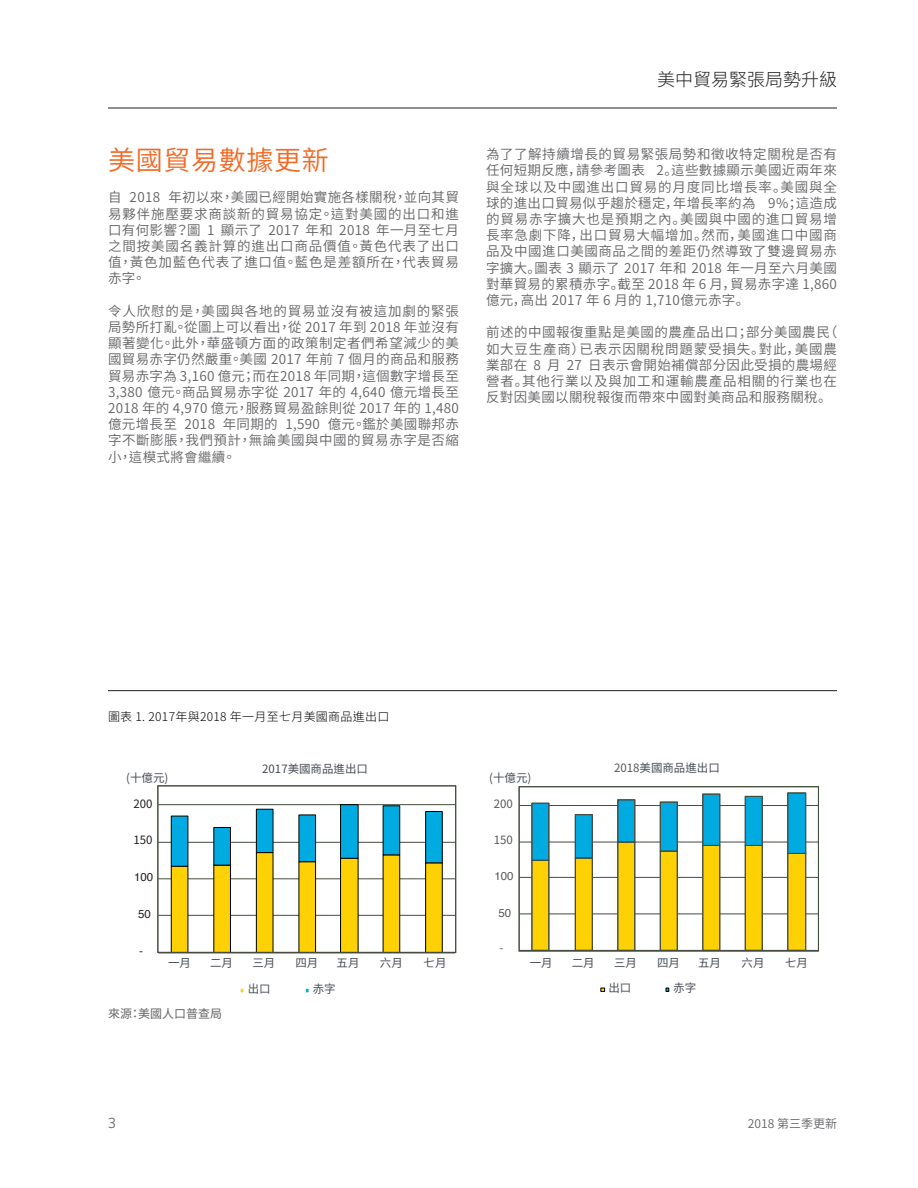
<style>
.page{position:relative;width:918px;height:1188px;background:#fff}
.page>*{position:absolute;margin:0;border:0;box-sizing:border-box;transform-origin:0 0}
.Major{font:27px "Source Han Sans TW";letter-spacing:.025em;color:#f36824}
.t1{font:300 18px "Source Han Sans TW";color:#231f20}
.t2{font:15px "Whitney";color:#636366}
.Body{font:13.5px/16.2px "Source Han Sans TW";letter-spacing:.04em;color:#636366;text-align:justify}
.Body-2{font:13.5px/16.2px "Source Han Sans CN";letter-spacing:.025em;color:#636366;text-align:justify}
.Chart_Title{font:300 12px "Source Han Sans TW";letter-spacing:.025em;color:#000}
.Source{font:12px "Source Han Sans TW";color:#636366}
.t3{font:12px "Source Han Sans TW";color:#636366}
.t4{font:11.55px "Source Han Sans TW";color:#474c55}
.t5{font:11.55px "Source Han Sans TW";color:#231f20}
.t6{font:11.55px "Source Han Sans TW";color:#595959}
.t7{font:11.55px "Helvetica";color:#231f20}
.t8{font:11.55px "Helvetica";color:#595959}
.s1{color:#595959}
</style>
<div class="page">
<hr style="left:108px;top:108px;width:729px;height:1px;background:#231f20">
<hr style="left:108px;top:690px;width:729px;height:1px;background:#231f20">
<hr style="left:158px;top:915px;width:297px;height:1px;background:#434c3d">
<hr style="left:158px;top:879px;width:297px;height:1px;background:#434c3d">
<hr style="left:158px;top:842px;width:297px;height:1px;background:#434c3d">
<hr style="left:158px;top:804px;width:297px;height:1px;background:#434c3d">
<svg style="left:171px;top:804px;width:272px;height:147px"></svg>
<div style="left:158px;top:786px;width:298px;height:167px;border:1px solid #434c3d"></div>
<hr style="left:158px;top:953px;width:297px;height:1px;background:#434c3d">
<svg style="left:240px;top:988px;width:4px;height:5px"></svg>
<svg style="left:305px;top:988px;width:4px;height:5px"></svg>
<hr style="left:520px;top:914px;width:298px;height:1px;background:#434c3d">
<hr style="left:520px;top:877px;width:298px;height:1px;background:#434c3d">
<hr style="left:520px;top:842px;width:298px;height:1px;background:#434c3d">
<hr style="left:520px;top:805px;width:298px;height:1px;background:#434c3d">
<svg style="left:532px;top:793px;width:274px;height:156px"></svg>
<div style="left:519px;top:787px;width:300px;height:164px;border:1px solid #434c3d"></div>
<hr style="left:520px;top:950px;width:298px;height:1px;background:#434c3d">
<svg style="left:601px;top:988px;width:4px;height:4px"></svg>
<svg style="left:666px;top:988px;width:3px;height:4px"></svg>
<p class="Major" style="left:108px;top:145px;width:222px">美國貿易數據更新</p>
<p class="Body" style="left:108px;top:190px;width:353px">自 2018 年初以來，美國已經開始實施各樣關稅，並向其貿易夥伴施壓要求商談新的貿易協定。這對美國的出口和進口有何影響？圖 1 顯示了 2017 年和 2018 年一月至七月之間按美國名義計算的進出口商品價值。黃色代表了出口值，黃色加藍色代表了進口值。藍色是差額所在，代表貿易赤字。</p>
<p class="Body" style="left:108px;top:303px;width:353px">令人欣慰的是，美國與各地的貿易並沒有被這加劇的緊張局勢所打亂。從圖上可以看出，從 2017 年到 2018 年並沒有顯著變化。此外，華盛頓方面的政策制定者們希望減少的美國貿易赤字仍然嚴重。美國 2017 年前 7 個月的商品和服務貿易赤字為 3,160 億元；而在2018 年同期，這個數字增長至3,380 億元。商品貿易赤字從 2017 年的 4,640 億元增長至2018 年的 4,970 億元，服務貿易盈餘則從 2017 年的 1,480億元增長至 2018 年同期的 1,590 億元。鑑於美國聯邦赤字不斷膨脹，我們預計，無論美國與中國的貿易赤字是否縮小，這模式將會繼續。</p>
<h2 class="t1" style="left:657px;top:70px;width:181px">美中貿易緊張局勢升級</h2>
<p class="Body-2" style="left:486px;top:146px;width:353px">為了了解持續增長的貿易緊張局勢和徵收特定關稅是否有任何短期反應，請參考圖表 2。這些數據顯示美國近兩年來與全球以及中國進出口貿易的月度同比增長率。美國與全球的進出口貿易似乎趨於穩定，年增長率約為 9%；這造成的貿易赤字擴大也是預期之內。美國與中國的進口貿易增長率急劇下降，出口貿易大幅增加。然而，美國進口中國商品及中國進口美國商品之間的差距仍然導致了雙邊貿易赤字擴大。圖表 3 顯示了 2017 年和 2018 年一月至六月美國對華貿易的累積赤字。截至 2018 年 6 月，貿易赤字達 1,860億元，高出 2017 年 6 月的 1,710億元赤字。</p>
<p class="Body-2" style="left:486px;top:325px;width:353px">前述的中國報復重點是美國的農產品出口；部分美國農民（如大豆生產商）已表示因關稅問題蒙受損失。對此，美國農業部在 8 月 27 日表示會開始補償部分因此受損的農場經營者。其他行業以及與加工和運輸農產品相關的行業也在反對因美國以關稅報復而帶來中國對美商品和服務關稅。</p>
<p class="Chart_Title" style="left:108px;top:710px;width:283px">圖表 1. 2017年與2018 年一月至七月美國商品進出口</p>
<p class="t4" style="left:126px;top:771px;width:44px">(十億元)</p>
<p class="t4" style="left:262px;top:763px;width:107px">2017美國商品進出口</p>
<p class="t4" style="left:489px;top:772px;width:44px">(十億元)</p>
<p class="t4" style="left:614px;top:761px;width:107px"><span class="s1">2018</span>美國商品進出口</p>
<p class="t5" style="left:133px;top:797px;width:21px">200</p>
<p class="t6" style="left:494px;top:798px;width:21px">200</p>
<p class="t5" style="left:133px;top:833px;width:21px">150</p>
<p class="t6" style="left:494px;top:833px;width:21px">150</p>
<p class="t7" style="left:134px;top:868px;width:21px">100</p>
<p class="t8" style="left:494px;top:867px;width:21px">100</p>
<p class="t7" style="left:138px;top:905px;width:14px">50</p>
<p class="t8" style="left:499px;top:904px;width:14px">50</p>
<p class="t5" style="left:139px;top:944px;width:5px">-</p>
<p class="t6" style="left:500px;top:941px;width:5px">-</p>
<p class="t4" style="left:168px;top:956px;width:24px">一月</p>
<p class="t4" style="left:210px;top:956px;width:24px">二月</p>
<p class="t4" style="left:252px;top:956px;width:24px">三月</p>
<p class="t4" style="left:295px;top:956px;width:24px">四月</p>
<p class="t4" style="left:337px;top:956px;width:24px">五月</p>
<p class="t4" style="left:380px;top:956px;width:24px">六月</p>
<p class="t4" style="left:424px;top:956px;width:24px">七月</p>
<p class="t4" style="left:530px;top:956px;width:24px">一月</p>
<p class="t4" style="left:572px;top:956px;width:24px">二月</p>
<p class="t4" style="left:614px;top:956px;width:24px">三月</p>
<p class="t4" style="left:657px;top:956px;width:24px">四月</p>
<p class="t4" style="left:698px;top:956px;width:24px">五月</p>
<p class="t4" style="left:742px;top:956px;width:24px">六月</p>
<p class="t4" style="left:785px;top:956px;width:24px">七月</p>
<p class="t4" style="left:248px;top:983px;width:24px">出口</p>
<p class="t4" style="left:313px;top:983px;width:24px">赤字</p>
<p class="t4" style="left:608px;top:981px;width:24px">出口</p>
<p class="t4" style="left:673px;top:981px;width:24px">赤字</p>
<p class="Source" style="left:108px;top:1007px;width:115px">來源：美國人口普查局</p>
<p class="t2" style="left:108px;top:1113px;width:9px">3</p>
<p class="t3" style="left:748px;top:1117px;width:91px">2018 第三季更新</p>
</div>
